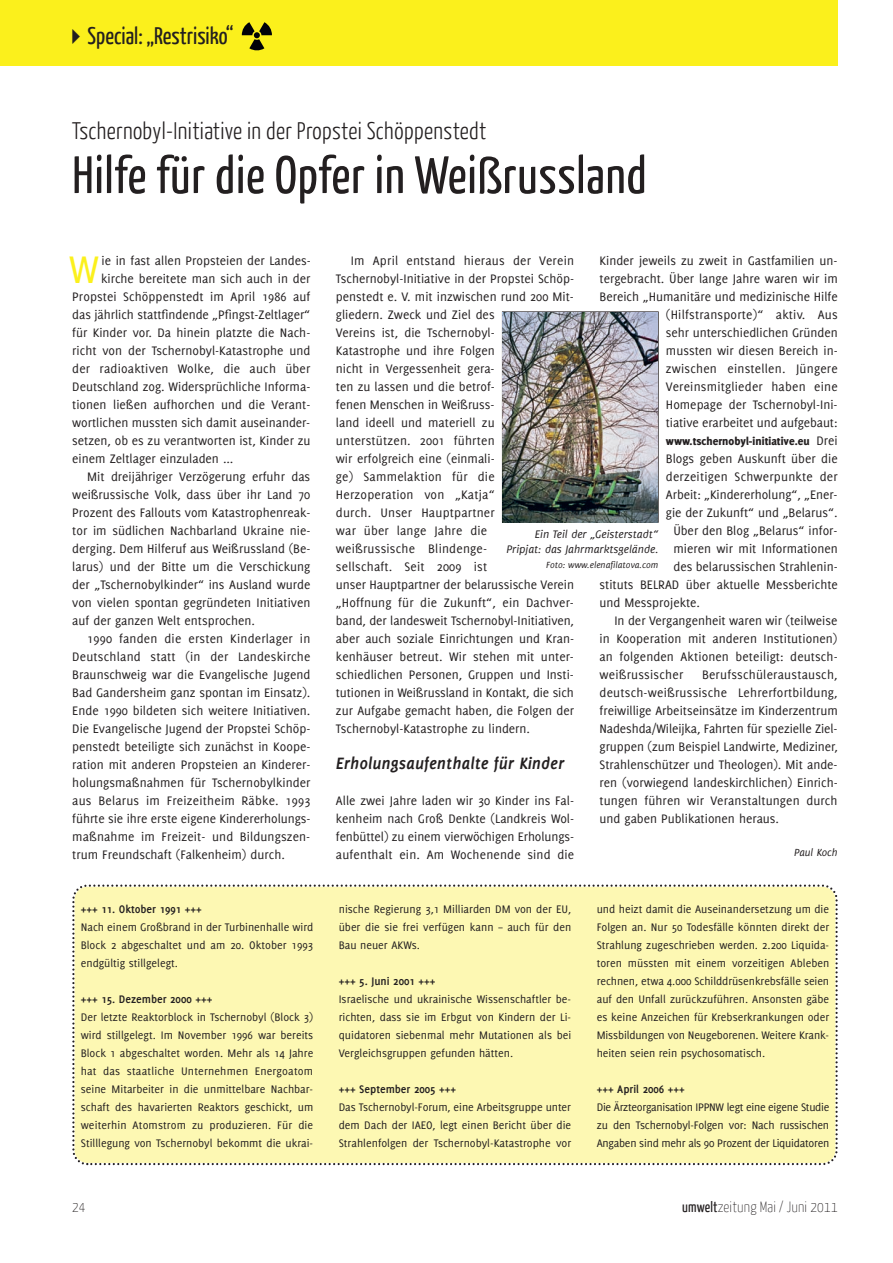
<style>
.page{position:relative;width:893px;height:1263px;background:#fff}
.page>*{position:absolute;margin:0;border:0;box-sizing:border-box;transform-origin:0 0}
.t1{font:52.5px "Yanone Kaffeesatz";letter-spacing:.015em;color:#231f20}
.t2{font:42px "Delicious";color:#fbf01c}
.t3{font:300 24px "Yanone Kaffeesatz";letter-spacing:.015em;color:#231f20}
.t4{font:24px "Yanone Kaffeesatz";color:#231f20}
.t5{font:italic 700 18px "Delicious";color:#231f20}
.t6{font:100 15px "Yanone Kaffeesatz";letter-spacing:.015em;color:#231f20}
.t7{font:13.5px/18px "Delicious";color:#231f20;text-align:justify}
.t8{font:12px/18px "Delicious";color:#231f20;text-align:justify}
.t9{font:700 12px "Delicious";color:#231f20}
.t10{font:italic 12px/15.3px "Delicious";color:#231f20;text-align:right}
.t11{font:800 12px "Delicious";letter-spacing:.005em;color:#231f20}
.t12{font:italic 11.25px "Delicious";color:#231f20}
.t13{font:italic 9.75px "Delicious";color:#231f20}
.s1{font-weight:400;font-size:13.5px}
.s2{font-weight:400}
</style>
<div class="page">
<div style="left:0;top:0;width:838px;height:65px;background:#fbf01c"></div>
<div style="left:72px;top:884px;width:766px;height:282px;background:#fdf8b3"></div>
<img style="left:503px;top:312px;width:155px;height:210px">
<svg style="left:242px;top:22px;width:30px;height:28px"></svg>
<h3 class="t4" style="left:64px;top:26px;width:171px">✔Special: „Restrisiko“</h3>
<h3 class="t3" style="left:72px;top:121px;width:416px">Tschernobyl-Initiative in der Propstei Schöppenstedt</h3>
<h1 class="t1" style="left:72px;top:155px;width:576px">Hilfe für die Opfer in Weißrussland</h1>
<h2 class="t2" style="left:69px;top:254px;width:31px">W</h2>
<p class="t7" style="left:102px;top:253px;width:211px">ie in fast allen Propsteien der Landes-</p>
<p class="t7" style="left:101px;top:271px;width:211px">kirche bereitete man sich auch in der</p>
<p class="t7" style="left:72px;top:289px;width:240px">Propstei Schöppenstedt im April 1986 auf</p>
<p class="t7" style="left:72px;top:307px;width:240px">das jährlich stattfindende „Pfingst-Zeltlager“</p>
<p class="t7" style="left:72px;top:325px;width:240px">für Kinder vor. Da hinein platzte die Nach-</p>
<p class="t7" style="left:72px;top:343px;width:240px">richt von der Tschernobyl-Katastrophe und</p>
<p class="t7" style="left:72px;top:361px;width:240px">der radioaktiven Wolke, die auch über</p>
<p class="t7" style="left:72px;top:379px;width:240px">Deutschland zog. Widersprüchliche Informa-</p>
<p class="t7" style="left:72px;top:397px;width:240px">tionen ließen aufhorchen und die Verant-</p>
<p class="t7" style="left:72px;top:415px;width:240px">wortlichen mussten sich damit auseinander-</p>
<p class="t7" style="left:72px;top:433px;width:240px">setzen, ob es zu verantworten ist, Kinder zu</p>
<p class="t7" style="left:72px;top:451px;width:163px">einem Zeltlager einzuladen ...</p>
<p class="t7" style="left:87px;top:469px;width:225px">Mit dreijähriger Verzögerung erfuhr das</p>
<p class="t7" style="left:72px;top:487px;width:240px">weißrussische Volk, dass über ihr Land 70</p>
<p class="t7" style="left:72px;top:505px;width:240px">Prozent des Fallouts vom Katastrophenreak-</p>
<p class="t7" style="left:72px;top:523px;width:240px">tor im südlichen Nachbarland Ukraine nie-</p>
<p class="t7" style="left:72px;top:541px;width:240px">derging. Dem Hilferuf aus Weißrussland (Be-</p>
<p class="t7" style="left:72px;top:559px;width:240px">larus) und der Bitte um die Verschickung</p>
<p class="t7" style="left:72px;top:577px;width:240px">der „Tschernobylkinder“ ins Ausland wurde</p>
<p class="t7" style="left:72px;top:595px;width:240px">von vielen spontan gegründeten Initiativen</p>
<p class="t7" style="left:72px;top:613px;width:184px">auf der ganzen Welt entsprochen.</p>
<p class="t7" style="left:87px;top:631px;width:225px">1990 fanden die ersten Kinderlager in</p>
<p class="t7" style="left:72px;top:649px;width:240px">Deutschland statt (in der Landeskirche</p>
<p class="t7" style="left:72px;top:667px;width:240px">Braunschweig war die Evangelische Jugend</p>
<p class="t7" style="left:72px;top:685px;width:240px">Bad Gandersheim ganz spontan im Einsatz).</p>
<p class="t7" style="left:72px;top:703px;width:240px">Ende 1990 bildeten sich weitere Initiativen.</p>
<p class="t7" style="left:72px;top:721px;width:240px">Die Evangelische Jugend der Propstei Schöp-</p>
<p class="t7" style="left:72px;top:739px;width:240px">penstedt beteiligte sich zunächst in Koope-</p>
<p class="t7" style="left:72px;top:757px;width:240px">ration mit anderen Propsteien an Kinderer-</p>
<p class="t7" style="left:72px;top:775px;width:240px">holungsmaßnahmen für Tschernobylkinder</p>
<p class="t7" style="left:72px;top:793px;width:240px">aus Belarus im Freizeitheim Räbke. 1993</p>
<p class="t7" style="left:72px;top:811px;width:240px">führte sie ihre erste eigene Kindererholungs-</p>
<p class="t7" style="left:72px;top:829px;width:240px">maßnahme im Freizeit- und Bildungszen-</p>
<p class="t7" style="left:72px;top:847px;width:214px">trum Freundschaft (Falkenheim) durch.</p>
<p class="t9" style="left:81px;top:904px;width:123px">+++ 11. Oktober 1991 +++</p>
<p class="t8" style="left:81px;top:919px;width:234px">Nach einem Großbrand in der Turbinenhalle wird Block 2 abgeschaltet und am 20. Oktober 1993 endgültig stillgelegt.</p>
<p class="t9" style="left:81px;top:994px;width:133px">+++ 15. Dezember 2000 +++</p>
<p class="t8" style="left:81px;top:1009px;width:234px">Der letzte Reaktorblock in Tschernobyl (Block 3) wird stillgelegt. Im November 1996 war bereits Block 1 abgeschaltet worden. Mehr als 14 Jahre hat das staatliche Unternehmen Energoatom seine Mitarbeiter in die unmittelbare Nachbar&shy;schaft des havarierten Reaktors geschickt, um weiterhin Atomstrom zu produzieren. Für die Stilllegung von Tschernobyl bekommt die ukrai-</p>
<p class="t7" style="left:600px;top:253px;width:240px;text-align:right">Kinder jeweils zu zweit in Gastfamilien un&shy;tergebracht. Über lange Jahre waren wir im Bereich „Humanitäre und medizinische Hilfe (Hilfstransporte)“ aktiv. Aus<br>sehr unterschiedlichen Gründen<br>mussten wir diesen Bereich in-<br>zwischen einstellen. Jüngere Vereinsmitglieder haben eine<br>Homepage der Tschernobyl-Ini-<br>tiative erarbeitet und aufgebaut:</p>
<p class="t11" style="left:666px;top:437px;width:173px">www.tschernobyl-initiative.eu <span class="s1">Drei</span></p>
<p class="t7" style="left:666px;top:451px;width:173px">Blogs geben Auskunft über die</p>
<p class="t7" style="left:666px;top:469px;width:173px">derzeitigen Schwerpunkte der</p>
<p class="t7" style="left:666px;top:487px;width:173px">Arbeit: „Kindererholung“, „Ener-</p>
<p class="t7" style="left:666px;top:505px;width:173px">gie der Zukunft“ und „Belarus“.</p>
<p class="t7" style="left:673px;top:523px;width:166px">Über den Blog „Belarus“ infor-</p>
<p class="t7" style="left:673px;top:541px;width:166px">mieren wir mit Informationen</p>
<p class="t7" style="left:673px;top:559px;width:166px">des belarussischen Strahlenin-</p>
<p class="t7" style="left:600px;top:577px;width:240px">stituts BELRAD über aktuelle Messberichte</p>
<p class="t7" style="left:600px;top:595px;width:102px">und Messprojekte.</p>
<p class="t7" style="left:614px;top:613px;width:225px">In der Vergangenheit waren wir (teilweise</p>
<p class="t7" style="left:600px;top:631px;width:239px">in Kooperation mit anderen Institutionen)</p>
<p class="t7" style="left:600px;top:649px;width:240px">an folgenden Aktionen beteiligt: deutsch-</p>
<p class="t7" style="left:600px;top:667px;width:85px">weißrussischer</p>
<p class="t7" style="left:336px;top:253px;width:240px;text-align:left;text-indent:15px">Im April entstand hieraus der Verein Tschernobyl-Initiative in der Propstei Schöp&shy;penstedt e. V. mit inzwischen rund 200 Mit&shy;gliedern. Zweck und Ziel des<br>Vereins ist, die Tschernobyl-<br>Katastrophe und ihre Folgen<br>nicht in Vergessenheit gera-<br>ten zu lassen und die betrof-<br>fenen Menschen in Weißruss-<br>land ideell und materiell zu<br>unterstützen. 2001 führten<br>wir erfolgreich eine (einmali-<br>ge) Sammelaktion für die Herzoperation von „Katja“<br>durch. Unser Hauptpartner<br>war über lange Jahre die<br>weißrussische Blindenge-<br>sellschaft. Seit 2009 ist<br>unser Hauptpartner der belarussische Verein „Hoffnung für die Zukunft“, ein Dachver&shy;band, der landesweit Tschernobyl-Initiativen, aber auch soziale Einrichtungen und Kran&shy;kenhäuser betreut. Wir stehen mit unter&shy;schiedlichen Personen, Gruppen und Insti&shy;tutionen in Weißrussland in Kontakt, die sich zur Aufgabe gemacht haben, die Folgen der Tschernobyl-Katastrophe zu lindern.</p>
<h3 class="t5" style="left:336px;top:756px;width:230px">Erholungsaufenthalte für Kinder</h3>
<p class="t7" style="left:336px;top:793px;width:240px">Alle zwei Jahre laden wir 30 Kinder ins Fal&shy;kenheim nach Groß Denkte (Landkreis Wol&shy;fenbüttel) zu einem vierwöchigen Erholungs&shy;aufenthalt ein. Am Wochenende sind die</p>
<p class="t10" style="left:506px;top:527px;width:154px">Ein Teil der „Geisterstadt“<br>Pripjat: das Jahrmarktsgelände.</p>
<p class="t13" style="left:546px;top:561px;width:114px">Foto: www.elenafilatova.com</p>
<p class="t7" style="left:600px;top:667px;width:240px;text-indent:102px">Berufsschüleraustausch, deutsch-weißrussische Lehrerfortbildung, freiwillige Arbeitseinsätze im Kinderzentrum Nadeshda/Wileijka, Fahrten für spezielle Ziel&shy;gruppen (zum Beispiel Landwirte, Mediziner, Strahlenschützer und Theologen). Mit ande&shy;ren (vorwiegend landeskirchlichen) Einrich&shy;tungen führen wir Veranstaltungen durch und gaben Publikationen heraus.</p>
<p class="t12" style="left:794px;top:848px;width:45px">Paul Koch</p>
<p class="t8" style="left:339px;top:901px;width:234px">nische Regierung 3,1 Milliarden DM von der EU, über die sie frei verfügen kann – auch für den Bau neuer AKWs.</p>
<p class="t9" style="left:339px;top:976px;width:98px">+++ 5. Juni 2001 +++</p>
<p class="t8" style="left:339px;top:991px;width:234px">Israelische und ukrainische Wissenschaftler be&shy;richten, dass sie im Erbgut von Kindern der Li&shy;quidatoren siebenmal mehr Mutationen als bei Vergleichsgruppen gefunden hätten.</p>
<p class="t9" style="left:339px;top:1084px;width:119px">+++ September 2005 +++</p>
<p class="t8" style="left:339px;top:1099px;width:234px">Das Tschernobyl-Forum, eine Arbeitsgruppe unter dem Dach der IAEO, legt einen Bericht über die Strahlenfolgen der Tschernobyl-Katastrophe vor</p>
<p class="t8" style="left:597px;top:901px;width:234px">und heizt damit die Auseinandersetzung um die Folgen an. Nur 50 Todesfälle könnten direkt der Strahlung zugeschrieben werden. 2.200 Liquida&shy;toren müssten mit einem vorzeitigen Ableben rechnen, etwa 4.000 Schilddrüsenkrebsfälle seien auf den Unfall zurückzuführen. Ansonsten gäbe es keine Anzeichen für Krebserkrankungen oder Missbildungen von Neugeborenen. Weitere Krank - heiten seien rein psychosomatisch.</p>
<p class="t9" style="left:597px;top:1084px;width:90px">+++ April 2006 +++</p>
<p class="t8" style="left:597px;top:1099px;width:234px">Die Ärzteorganisation IPPNW legt eine eigene Studie zu den Tschernobyl-Folgen vor: Nach russischen Angaben sind mehr als 90 Prozent der Liquidatoren</p>
<p class="t6" style="left:72px;top:1198px;width:15px">24</p>
<p class="t6" style="left:682px;top:1198px;width:157px"><span class="s2">umwelt</span>zeitung Mai / Juni 2011</p>
</div>
